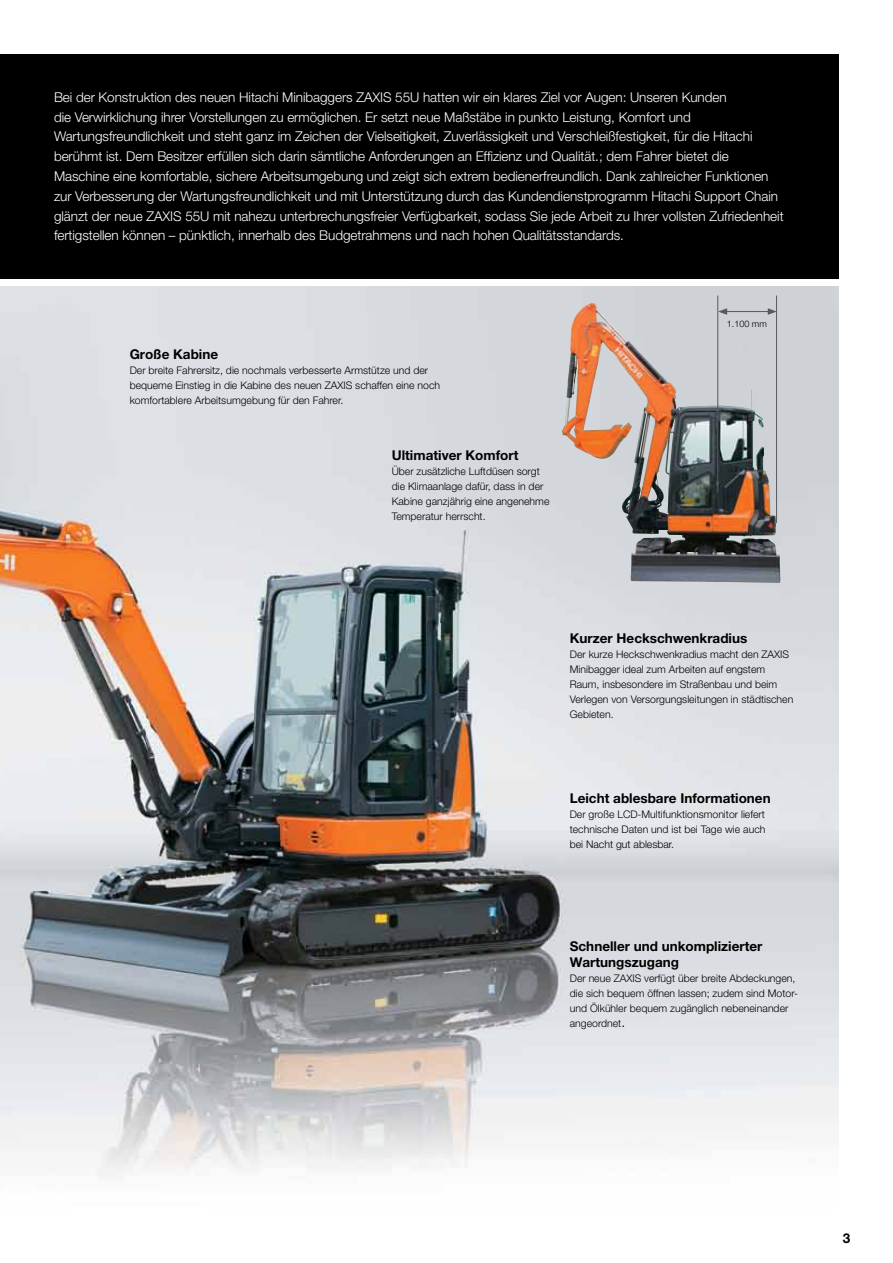
<style>
.page{position:relative;width:893px;height:1263px;background:#fff}
.page>*{position:absolute;margin:0;border:0;box-sizing:border-box;transform-origin:0 0}
.t1{font:300 13.5px/19.8px "Helvetica Neue LT Pro";letter-spacing:-.005em;color:#fff}
.t2{font:700 13.5px/16.5px "Helvetica Neue LT Pro";color:#000}
.t3{font:300 10.5px/15px "Helvetica Neue LT Pro";color:#000}
.t4{font:300 9px "Helvetica Neue LT Pro";color:#000}
.s1{font-size:13.5px}
</style>
<div class="page">
<img style="left:0;top:286px;width:839px;height:891px">
<img style="left:561px;top:303px;width:124px;height:237px">
<hr style="left:776px;top:296px;width:1px;height:227px;background:#58595b">
<hr style="left:717px;top:296px;width:1px;height:197px;background:#58595b">
<hr style="left:725px;top:311px;width:45px;height:1px;background:#58595b">
<svg style="left:768px;top:308px;width:8px;height:7px"></svg>
<svg style="left:718px;top:308px;width:9px;height:7px"></svg>
<div style="left:0;top:54px;width:839px;height:224px;background:#000"></div>
<p class="t1" style="left:54px;top:87px;width:731px">Bei der Konstruktion des neuen Hitachi Minibaggers ZAXIS 55U hatten wir ein klares Ziel vor Augen: Unseren Kunden<br>die Verwirklichung ihrer Vorstellungen zu ermöglichen. Er setzt neue Maßstäbe in punkto Leistung, Komfort und Wartungsfreundlichkeit und steht ganz im Zeichen der Vielseitigkeit, Zuverlässigkeit und Verschleißfestigkeit, für die Hitachi berühmt ist. Dem Besitzer erfüllen sich darin sämtliche Anforderungen an Effizienz und Qualität.; dem Fahrer bietet die Maschine eine komfortable, sichere Arbeitsumgebung und zeigt sich extrem bedienerfreundlich. Dank zahlreicher Funktionen zur Verbesserung der Wartungsfreundlichkeit und mit Unterstützung durch das Kundendienstprogramm Hitachi Support Chain glänzt der neue ZAXIS 55U mit nahezu unterbrechungsfreier Verfügbarkeit, sodass Sie jede Arbeit zu Ihrer vollsten Zufriedenheit fertigstellen können – pünktlich, innerhalb des Budgetrahmens und nach hohen Qualitätsstandards.</p>
<p class="t2" style="left:130px;top:346px;width:90px">Große Kabine</p>
<p class="t3" style="left:130px;top:363px;width:312px">Der breite Fahrersitz, die nochmals verbesserte Armstütze und der bequeme Einstieg in die Kabine des neuen ZAXIS schaffen eine noch komfortablere Arbeitsumgebung für den Fahrer.</p>
<p class="t2" style="left:392px;top:447px;width:128px">Ultimativer Komfort</p>
<p class="t3" style="left:392px;top:464px;width:159px">Über zusätzliche Luftdüsen sorgt die Klimaanlage dafür, dass in der<br>Kabine ganzjährig eine angenehme<br>Temperatur herrscht.</p>
<p class="t4" style="left:727px;top:319px;width:42px">1.100 mm</p>
<p class="t2" style="left:570px;top:630px;width:179px">Kurzer Heckschwenkradius</p>
<p class="t3" style="left:570px;top:647px;width:225px">Der kurze Heckschwenkradius macht den ZAXIS Minibagger ideal zum Arbeiten auf engstem Raum, insbesondere im Straßenbau und beim Verlegen von Versorgungsleitungen in städtischen Gebieten.</p>
<p class="t2" style="left:570px;top:790px;width:202px">Leicht ablesbare Informationen</p>
<p class="t3" style="left:570px;top:806px;width:197px;text-align:justify">Der große LCD-Multifunktionsmonitor liefert technische Daten und ist bei Tage wie auch bei Nacht gut ablesbar.</p>
<p class="t2" style="left:570px;top:937px;width:194px">Schneller und unkomplizierter<br>Wartungszugang</p>
<p class="t3" style="left:570px;top:970px;width:230px">Der neue ZAXIS verfügt über breite Abdeckungen, die sich bequem öffnen lassen; zudem sind Motor&shy;und Ölkühler bequem zugänglich nebeneinander angeordnet<span class="s1">.</span></p>
<p class="t2" style="left:843px;top:1229px;width:9px">3</p>
</div>
